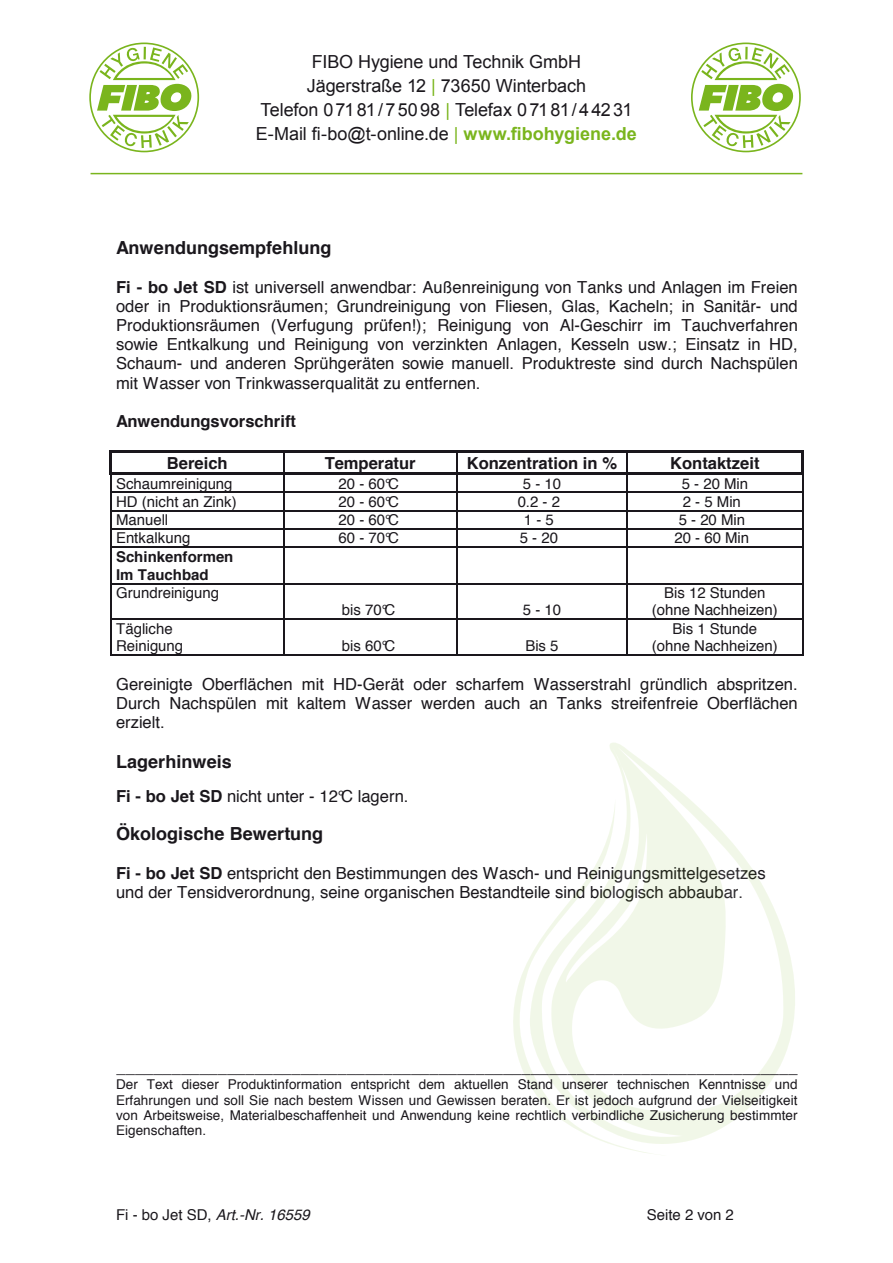
<style>
.page{position:relative;width:893px;height:1263px;background:#fff}
.page>*{position:absolute;margin:0;border:0;box-sizing:border-box;transform-origin:0 0}
.t1{font:18px "Arial";letter-spacing:-.005em;color:#1a171c}
.t2{font:700 18px "Helvetica";color:#1a171c}
.t3{font:16.65px/19.2px "Helvetica";color:#1a171c;text-align:justify}
.t4{font:700 16.65px "Helvetica";color:#1a171c}
.t5{font:15px/17.1px "Helvetica";color:#1a171c;text-align:center}
.t6{font:700 15px/18.1px "Helvetica";color:#1a171c}
.t7{font:italic 15px "Helvetica";color:#1a171c}
.t8{font:13.5px/15.3px "Helvetica";letter-spacing:.005em;color:#1a171c;text-align:justify}
.s1{color:#7ab51d}
.s2{font-weight:700;color:#7ab51d}
.s3{font-weight:700}
.s4{font-weight:400}
.s5{font-style:normal}
</style>
<div class="page">
<hr style="left:91px;top:173px;width:711px;height:1px;background:#7ab51d">
<svg style="left:89px;top:43px;width:110px;height:109px"></svg>
<svg style="left:691px;top:43px;width:110px;height:109px"></svg>
<hr style="left:112px;top:450px;width:171px;height:2px;background:#1a171c">
<hr style="left:285px;top:450px;width:171px;height:2px;background:#1a171c">
<hr style="left:458px;top:450px;width:169px;height:2px;background:#1a171c">
<hr style="left:629px;top:450px;width:173px;height:2px;background:#1a171c">
<hr style="left:110px;top:452px;width:2px;height:20px;background:#1a171c">
<hr style="left:802px;top:452px;width:2px;height:20px;background:#1a171c">
<hr style="left:114px;top:472px;width:169px;height:2px;background:#1a171c">
<hr style="left:285px;top:472px;width:171px;height:2px;background:#1a171c">
<hr style="left:458px;top:472px;width:169px;height:2px;background:#1a171c">
<hr style="left:629px;top:472px;width:173px;height:2px;background:#1a171c">
<hr style="left:111px;top:492px;width:172px;height:1px;background:#1a171c">
<hr style="left:284px;top:492px;width:172px;height:1px;background:#1a171c">
<hr style="left:457px;top:492px;width:170px;height:1px;background:#1a171c">
<hr style="left:628px;top:492px;width:174px;height:1px;background:#1a171c">
<hr style="left:111px;top:510px;width:172px;height:1px;background:#1a171c">
<hr style="left:284px;top:510px;width:172px;height:1px;background:#1a171c">
<hr style="left:457px;top:510px;width:170px;height:1px;background:#1a171c">
<hr style="left:628px;top:510px;width:174px;height:1px;background:#1a171c">
<hr style="left:111px;top:528px;width:172px;height:1px;background:#1a171c">
<hr style="left:284px;top:528px;width:172px;height:1px;background:#1a171c">
<hr style="left:457px;top:528px;width:170px;height:1px;background:#1a171c">
<hr style="left:628px;top:528px;width:174px;height:1px;background:#1a171c">
<svg style="left:110px;top:472px;width:4px;height:76px"></svg>
<hr style="left:111px;top:546px;width:172px;height:2px;background:#1a171c">
<svg style="left:283px;top:450px;width:2px;height:98px"></svg>
<hr style="left:284px;top:546px;width:172px;height:2px;background:#1a171c">
<svg style="left:456px;top:450px;width:2px;height:98px"></svg>
<hr style="left:457px;top:546px;width:170px;height:2px;background:#1a171c">
<svg style="left:627px;top:450px;width:2px;height:98px"></svg>
<hr style="left:628px;top:546px;width:174px;height:2px;background:#1a171c">
<svg style="left:802px;top:472px;width:2px;height:76px"></svg>
<hr style="left:110px;top:548px;width:1px;height:35px;background:#1a171c">
<hr style="left:283px;top:548px;width:1px;height:35px;background:#1a171c">
<hr style="left:456px;top:548px;width:1px;height:35px;background:#1a171c">
<hr style="left:627px;top:548px;width:1px;height:35px;background:#1a171c">
<hr style="left:802px;top:548px;width:1px;height:35px;background:#1a171c">
<hr style="left:111px;top:583px;width:172px;height:1px;background:#1a171c">
<hr style="left:284px;top:583px;width:172px;height:1px;background:#1a171c">
<hr style="left:457px;top:583px;width:170px;height:1px;background:#1a171c">
<hr style="left:628px;top:583px;width:174px;height:1px;background:#1a171c">
<hr style="left:110px;top:584px;width:1px;height:35px;background:#1a171c">
<hr style="left:283px;top:584px;width:1px;height:35px;background:#1a171c">
<hr style="left:456px;top:584px;width:1px;height:35px;background:#1a171c">
<hr style="left:627px;top:584px;width:1px;height:35px;background:#1a171c">
<hr style="left:802px;top:584px;width:1px;height:35px;background:#1a171c">
<hr style="left:111px;top:619px;width:172px;height:1px;background:#1a171c">
<hr style="left:284px;top:619px;width:172px;height:1px;background:#1a171c">
<hr style="left:457px;top:619px;width:170px;height:1px;background:#1a171c">
<hr style="left:628px;top:619px;width:174px;height:1px;background:#1a171c">
<hr style="left:110px;top:620px;width:1px;height:34px;background:#1a171c">
<hr style="left:111px;top:654px;width:172px;height:1px;background:#1a171c">
<hr style="left:283px;top:620px;width:1px;height:34px;background:#1a171c">
<hr style="left:284px;top:654px;width:172px;height:1px;background:#1a171c">
<hr style="left:456px;top:620px;width:1px;height:34px;background:#1a171c">
<hr style="left:457px;top:654px;width:170px;height:1px;background:#1a171c">
<hr style="left:627px;top:620px;width:1px;height:34px;background:#1a171c">
<hr style="left:628px;top:654px;width:174px;height:1px;background:#1a171c">
<hr style="left:802px;top:620px;width:1px;height:34px;background:#1a171c">
<svg style="left:609px;top:743px;width:186px;height:401px"></svg>
<svg style="left:668px;top:1115px;width:14px;height:24px"></svg>
<svg style="left:609px;top:747px;width:176px;height:368px"></svg>
<svg style="left:513px;top:797px;width:155px;height:357px"></svg>
<p class="t1" style="left:312px;top:50px;width:271px">FIBO Hygiene und Technik GmbH</p>
<p class="t1" style="left:307px;top:74px;width:281px">Jägerstraße 12 <span class="s1">|</span> 73650 Winterbach</p>
<p class="t1" style="left:261px;top:98px;width:373px">Telefon 07181/75098 <span class="s1">|</span> Telefax 07181/44231</p>
<p class="t1" style="left:256px;top:121px;width:382px">E-Mail fi-bo@t-online.de <span class="s1">|</span> <span class="s2">www.fibohygiene.de</span></p>
<p class="t2" style="left:116px;top:233px;width:217px">Anwendungsempfehlung</p>
<p class="t3" style="left:116px;top:278px;width:683px"><span class="s3">Fi - bo Jet SD</span> ist universell anwendbar: Außenreinigung von Tanks und Anlagen im Freien oder in Produktionsräumen; Grundreinigung von Fliesen, Glas, Kacheln; in Sanitär- und Produktionsräumen (Verfugung prüfen!); Reinigung von Al-Geschirr im Tauchverfahren sowie Entkalkung und Reinigung von verzinkten Anlagen, Kesseln usw.; Einsatz in HD, Schaum- und anderen Sprühgeräten sowie manuell. Produktreste sind durch Nachspülen mit Wasser von Trinkwasserqualität zu entfernen.</p>
<p class="t4" style="left:116px;top:408px;width:182px">Anwendungsvorschrift</p>
<p class="t4" style="left:167px;top:449px;width:62px">Bereich</p>
<p class="t4" style="left:325px;top:449px;width:93px">Temperatur</p>
<p class="t4" style="left:467px;top:449px;width:152px">Konzentration in %</p>
<p class="t4" style="left:670px;top:449px;width:91px">Kontaktzeit</p>
<p class="t5" style="left:116px;top:475px;width:118px">Schaumreinigung</p>
<p class="t5" style="left:339px;top:475px;width:62px">20 - 60°C</p>
<p class="t5" style="left:523px;top:475px;width:40px">5 - 10</p>
<p class="t5" style="left:682px;top:475px;width:68px">5 - 20 Min</p>
<p class="t5" style="left:116px;top:493px;width:122px">HD (nicht an Zink)</p>
<p class="t5" style="left:339px;top:493px;width:62px">20 - 60°C</p>
<p class="t5" style="left:518px;top:493px;width:44px">0.2 - 2</p>
<p class="t5" style="left:683px;top:493px;width:60px">2 - 5 Min</p>
<p class="t5" style="left:116px;top:512px;width:54px">Manuell</p>
<p class="t5" style="left:339px;top:512px;width:62px">20 - 60°C</p>
<p class="t5" style="left:524px;top:512px;width:31px">1 - 5</p>
<p class="t5" style="left:679px;top:512px;width:68px">5 - 20 Min</p>
<p class="t5" style="left:116px;top:530px;width:76px">Entkalkung</p>
<p class="t5" style="left:339px;top:530px;width:62px">60 - 70°C</p>
<p class="t5" style="left:520px;top:530px;width:40px">5 - 20</p>
<p class="t5" style="left:675px;top:530px;width:76px">20 - 60 Min</p>
<p class="t6" style="left:116px;top:548px;width:119px">Schinkenformen<br>Im Tauchbad<br><span class="s4">Grundreinigung</span></p>
<p class="t5" style="left:342px;top:602px;width:55px">bis 70°C</p>
<p class="t5" style="left:523px;top:602px;width:40px">5 - 10</p>
<p class="t5" style="left:652px;top:585px;width:127px">Bis 12 Stunden (ohne Nachheizen)</p>
<p class="t5" style="left:652px;top:620px;width:127px">Bis 1 Stunde (ohne Nachheizen)</p>
<p class="t3" style="left:116px;top:675px;width:683px">Gereinigte Oberflächen mit HD-Gerät oder scharfem Wasserstrahl gründlich abspritzen.<br>Durch Nachspülen mit kaltem Wasser werden auch an Tanks streifenfreie Oberflächen erzielt.</p>
<p class="t2" style="left:116px;top:747px;width:117px">Lagerhinweis</p>
<p class="t3" style="left:116px;top:787px;width:294px"><span class="s3">Fi - bo Jet SD</span> nicht unter - 12°C lagern.</p>
<p class="t2" style="left:116px;top:819px;width:209px">Ökologische Bewertung</p>
<p class="t3" style="left:116px;top:864px;width:651px"><span class="s3">Fi - bo Jet SD</span> entspricht den Bestimmungen des Wasch- und Reinigungsmittelgesetzes und der Tensidverordnung, seine organischen Bestandteile sind biologisch abbaubar.</p>
<p class="t5" style="left:116px;top:620px;width:69px;text-align:left">Tägliche<br>Reinigung</p>
<p class="t5" style="left:342px;top:637px;width:55px">bis 60°C</p>
<p class="t5" style="left:525px;top:637px;width:35px">Bis 5</p>
<p class="t3" style="left:117px;top:1058px;width:682px">__________________________________________________________________________</p>
<p class="t8" style="left:116px;top:1077px;width:683px">Der Text dieser Produktinformation entspricht dem aktuellen Stand unserer technischen Kenntnisse und Erfahrungen und soll Sie nach bestem Wissen und Gewissen beraten. Er ist jedoch aufgrund der Vielseitigkeit von Arbeitsweise, Materialbeschaffenheit und Anwendung keine rechtlich verbindliche Zusicherung bestimmter Eigenschaften.</p>
<p class="t7" style="left:116px;top:1203px;width:195px"><span class="s5">Fi - bo Jet SD,</span> Art.-Nr. 16559</p>
<p class="t5" style="left:647px;top:1206px;width:88px">Seite 2 von 2</p>
</div>
